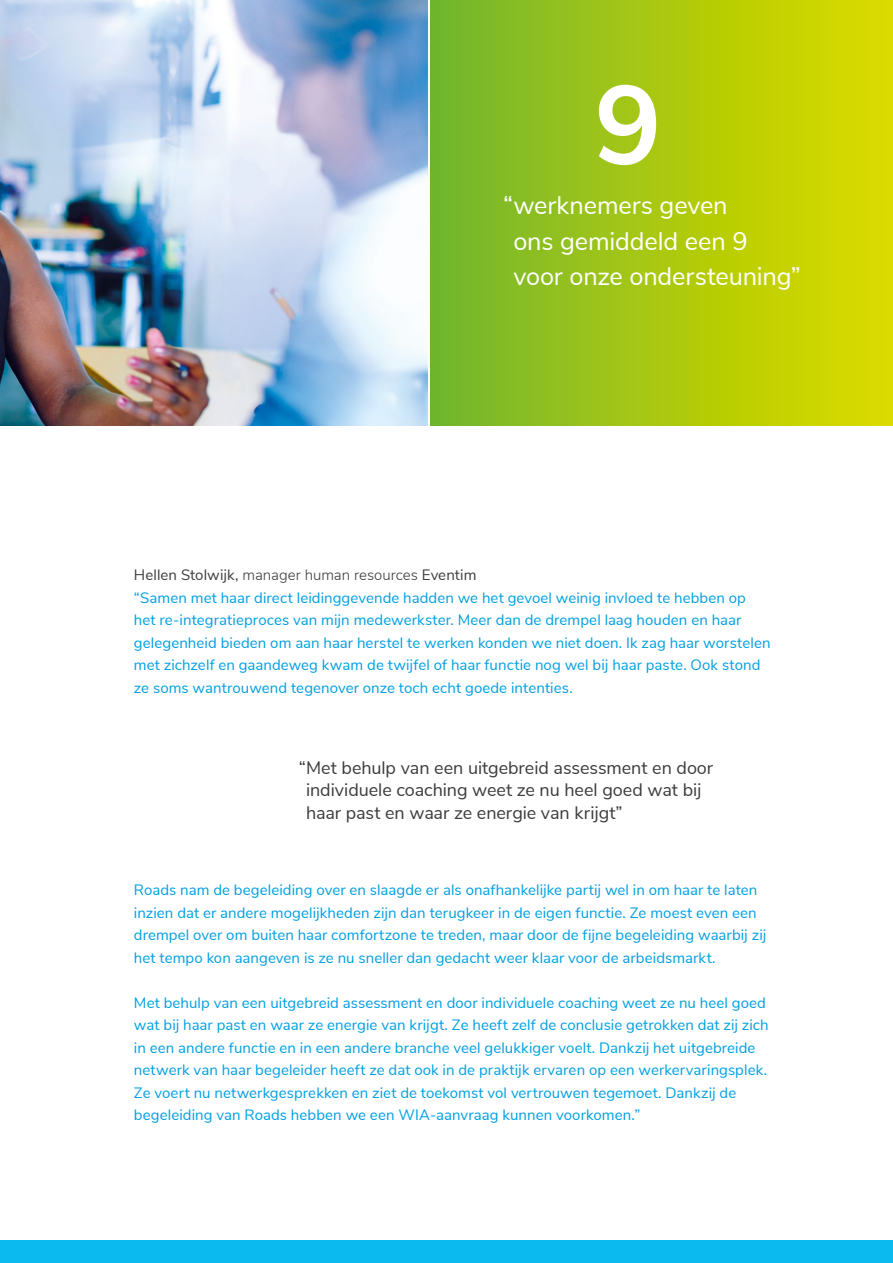
<style>
.page{position:relative;width:893px;height:1263px;background:#fff}
.page>*{position:absolute;margin:0;border:0;box-sizing:border-box;transform-origin:0 0}
.t1{font:700 111.15px "Nunito Sans";color:#fff}
.t2{font:25.35px/35.2px "Nunito Sans";letter-spacing:-.005em;color:#fff}
.t3{font:18px/22.5px "Nunito Sans";letter-spacing:-.005em;color:#3c3c3b}
.t4{font:15px/22.5px "Nunito Sans";letter-spacing:.005em;color:#009fe3}
.s1{color:#3c3c3b}
.s2{font-weight:300;color:#3c3c3b}
</style>
<div class="page">
<div style="left:431px;top:0;width:462px;height:425px;background:linear-gradient(to right,#72b52d,#dfdc00)"></div>
<img style="left:0;top:0;width:427px;height:425px">
<div style="left:0;top:1240px;width:893px;height:23px;background:#0bbbef"></div>
<h1 class="t1" style="left:594px;top:44px;width:68px">9</h1>
<h2 class="t2" style="left:513px;top:186px;width:289px;text-indent:-10px">“werknemers geven<br>ons gemiddeld een 9 voor onze ondersteuning”</h2>
<p class="t4" style="left:134px;top:563px;width:638px"><span class="s1">Hellen Stolwijk,</span> <span class="s2">manager human resources</span> <span class="s1">Eventim<br></span>“Samen met haar direct leidinggevende hadden we het gevoel weinig invloed te hebben op het re-integratieproces van mijn medewerkster. Meer dan de drempel laag houden en haar gelegenheid bieden om aan haar herstel te werken konden we niet doen. Ik zag haar worstelen met zichzelf en gaandeweg kwam de twijfel of haar functie nog wel bij haar paste. Ook stond ze soms wantrouwend tegenover onze toch echt goede intenties.</p>
<p class="t3" style="left:306px;top:755px;width:409px;text-indent:-7px">“Met behulp van een uitgebreid assessment en door individuele coaching weet ze nu heel goed wat bij haar past en waar ze energie van krijgt”</p>
<p class="t4" style="left:134px;top:878px;width:634px">Roads nam de begeleiding over en slaagde er als onafhankelijke partij wel in om haar te laten inzien dat er andere mogelijkheden zijn dan terugkeer in de eigen functie. Ze moest even een drempel over om buiten haar comfortzone te treden, maar door de fijne begeleiding waarbij zij het tempo kon aangeven is ze nu sneller dan gedacht weer klaar voor de arbeidsmarkt.</p>
<p class="t4" style="left:134px;top:990px;width:636px">Met behulp van een uitgebreid assessment en door individuele coaching weet ze nu heel goed wat bij haar past en waar ze energie van krijgt. Ze heeft zelf de conclusie getrokken dat zij zich in een andere functie en in een andere branche veel gelukkiger voelt. Dankzij het uitgebreide netwerk van haar begeleider heeft ze dat ook in de praktijk ervaren op een werkervaringsplek.<br>Ze voert nu netwerkgesprekken en ziet de toekomst vol vertrouwen tegemoet. Dankzij de begeleiding van Roads hebben we een WIA-aanvraag kunnen voorkomen.”</p>
</div>
